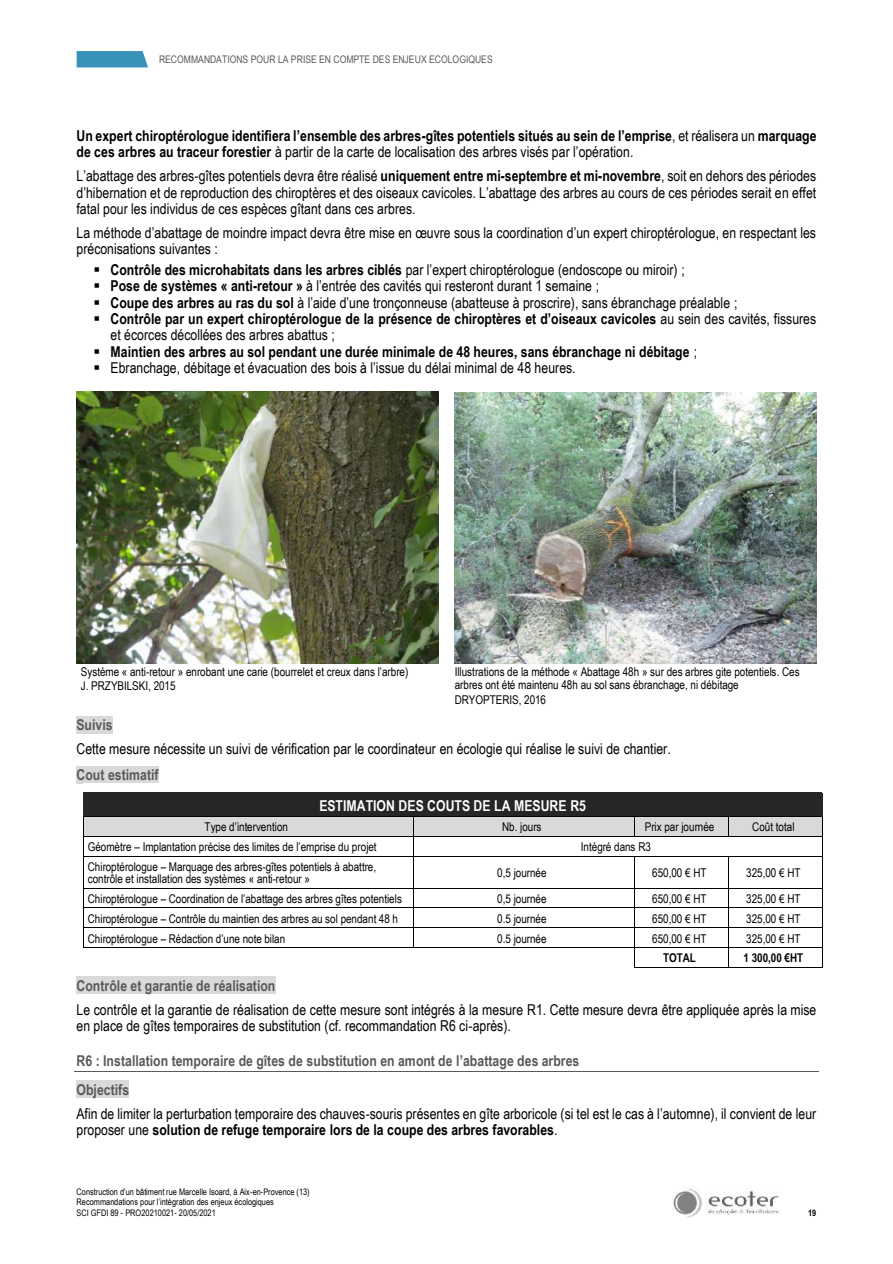
<style>
.page{position:relative;width:893px;height:1264px;background:#fff}
.page>*{position:absolute;margin:0;border:0;box-sizing:border-box;transform-origin:0 0}
.t1{font:15px/16.4px "Arial Narrow";color:#000}
.t2{font:700 15px/16.2px "Arial Narrow";letter-spacing:.005em;color:#000}
.t3{font:700 15px/28.5px "Arial Narrow";letter-spacing:.005em;color:#595959}
.t4{font:700 15px "Arial Narrow";color:#fff}
.t5{font:12px/14.5px "Arial Narrow";letter-spacing:-.005em;color:#000}
.t6{font:700 12px "Arial Narrow";color:#000}
.t7{font:10.5px "Arial Narrow";letter-spacing:.005em;color:#595959}
.t8{font:9px/10.4px "Arial Narrow";letter-spacing:.005em;color:#000}
.t9{font:700 9px "Arial Narrow";color:#000}
.s1{font-weight:400}
.s2{font-weight:700}
</style>
<div class="page">
<img style="left:673px;top:1188px;width:106px;height:29px">
<svg style="left:77px;top:51px;width:71px;height:16px"></svg>
<div style="left:76px;top:716px;width:37px;height:17px;background:#d9d9d9"></div>
<div style="left:76px;top:766px;width:83px;height:17px;background:#d9d9d9"></div>
<div style="left:90px;top:796px;width:726px;height:18px;background:#262626"></div>
<hr style="left:84px;top:792px;width:738px;height:4px;background:#262626">
<hr style="left:83px;top:813px;width:739px;height:3px;background:#262626">
<div style="left:84px;top:816px;width:329px;height:19px;background:#d9d9d9"></div>
<div style="left:414px;top:816px;width:220px;height:19px;background:#d9d9d9"></div>
<div style="left:635px;top:816px;width:93px;height:19px;background:#d9d9d9"></div>
<div style="left:729px;top:816px;width:93px;height:19px;background:#d9d9d9"></div>
<hr style="left:84px;top:816px;width:329px;height:1px;background:#000">
<hr style="left:414px;top:816px;width:220px;height:1px;background:#000">
<hr style="left:635px;top:816px;width:93px;height:1px;background:#000">
<hr style="left:728px;top:816px;width:94px;height:1px;background:#000">
<hr style="left:84px;top:835px;width:329px;height:1px;background:#000">
<hr style="left:414px;top:835px;width:220px;height:1px;background:#000">
<svg style="left:634px;top:816px;width:1px;height:20px"></svg>
<hr style="left:635px;top:835px;width:93px;height:1px;background:#000">
<svg style="left:728px;top:817px;width:1px;height:18px"></svg>
<hr style="left:728px;top:835px;width:94px;height:1px;background:#000">
<svg style="left:83px;top:792px;width:1px;height:64px"></svg>
<hr style="left:84px;top:855px;width:329px;height:1px;background:#000">
<svg style="left:413px;top:816px;width:1px;height:40px"></svg>
<hr style="left:414px;top:855px;width:220px;height:1px;background:#000">
<hr style="left:635px;top:855px;width:93px;height:1px;background:#000">
<hr style="left:728px;top:855px;width:94px;height:1px;background:#000">
<svg style="left:822px;top:793px;width:1px;height:63px"></svg>
<hr style="left:83px;top:856px;width:1px;height:31px;background:#000">
<hr style="left:413px;top:856px;width:1px;height:31px;background:#000">
<hr style="left:634px;top:856px;width:1px;height:31px;background:#000">
<hr style="left:728px;top:856px;width:1px;height:31px;background:#000">
<hr style="left:822px;top:856px;width:1px;height:31px;background:#000">
<hr style="left:84px;top:887px;width:329px;height:1px;background:#000">
<hr style="left:414px;top:887px;width:220px;height:1px;background:#000">
<hr style="left:635px;top:887px;width:93px;height:1px;background:#000">
<hr style="left:728px;top:887px;width:94px;height:1px;background:#000">
<hr style="left:84px;top:907px;width:329px;height:1px;background:#000">
<hr style="left:414px;top:907px;width:220px;height:1px;background:#000">
<hr style="left:635px;top:907px;width:93px;height:1px;background:#000">
<hr style="left:728px;top:907px;width:94px;height:1px;background:#000">
<hr style="left:84px;top:927px;width:329px;height:1px;background:#000">
<hr style="left:414px;top:927px;width:220px;height:1px;background:#000">
<hr style="left:635px;top:927px;width:93px;height:1px;background:#000">
<hr style="left:728px;top:927px;width:94px;height:1px;background:#000">
<svg style="left:83px;top:887px;width:2px;height:60px"></svg>
<hr style="left:84px;top:946px;width:329px;height:1px;background:#000">
<svg style="left:413px;top:887px;width:2px;height:60px"></svg>
<hr style="left:414px;top:946px;width:220px;height:1px;background:#000">
<hr style="left:635px;top:946px;width:93px;height:1px;background:#000">
<hr style="left:728px;top:946px;width:94px;height:1px;background:#000">
<svg style="left:634px;top:887px;width:1px;height:80px"></svg>
<hr style="left:635px;top:966px;width:93px;height:1px;background:#000">
<svg style="left:728px;top:888px;width:1px;height:78px"></svg>
<hr style="left:728px;top:966px;width:94px;height:1px;background:#000">
<svg style="left:822px;top:887px;width:1px;height:80px"></svg>
<div style="left:76px;top:976px;width:200px;height:17px;background:#d9d9d9"></div>
<hr style="left:74px;top:1070px;width:744px;height:1px;background:#595959">
<div style="left:76px;top:1080px;width:53px;height:17px;background:#d9d9d9"></div>
<img style="left:77px;top:392px;width:361px;height:271px">
<img style="left:454px;top:392px;width:362px;height:271px">
<p class="t7" style="left:159px;top:53px;width:335px">RECOMMANDATIONS POUR LA PRISE EN COMPTE DES ENJEUX ECOLOGIQUES</p>
<p class="t2" style="left:76px;top:127px;width:741px">Un expert chiroptérologue identifiera l’ensemble des arbres-gîtes potentiels situés au sein de l’emprise<span class="s1">, et réalisera un</span> marquage de ces arbres au traceur forestier <span class="s1">à partir de la carte de localisation des arbres visés par l’opération.</span></p>
<p class="t1" style="left:76px;top:167px;width:741px;text-align:justify">L’abattage des arbres-gîtes potentiels devra être réalisé <span class="s2">uniquement entre mi-septembre et mi-novembre</span>, soit en dehors des périodes d’hibernation et de reproduction des chiroptères et des oiseaux cavicoles. L’abattage des arbres au cours de ces périodes serait en effet fatal pour les individus de ces espèces gîtant dans ces arbres.</p>
<p class="t1" style="left:76px;top:224px;width:740px">La méthode d’abattage de moindre impact devra être mise en œuvre sous la coordination d’un expert chiroptérologue, en respectant les préconisations suivantes :</p>
<p class="t1" style="left:94px;top:261px;width:592px">▪ <span class="s2">Contrôle des microhabitats dans les arbres ciblés</span> par l’expert chiroptérologue (endoscope ou miroir) ;</p>
<p class="t1" style="left:94px;top:278px;width:507px">▪ <span class="s2">Pose de systèmes « anti-retour »</span> à l’entrée des cavités qui resteront durant 1 semaine ;</p>
<p class="t1" style="left:94px;top:294px;width:645px">▪ <span class="s2">Coupe des arbres au ras du sol</span> à l’aide d’une tronçonneuse (abatteuse à proscrire), sans ébranchage préalable ;</p>
<p class="t2" style="left:111px;top:310px;width:707px;text-indent:-17px">▪ Contrôle par un expert chiroptérologue de la présence de chiroptères et d’oiseaux cavicoles <span class="s1">au sein des cavités, fissures et écorces décollées des arbres abattus ;</span></p>
<p class="t2" style="left:94px;top:343px;width:605px">▪ Maintien des arbres au sol pendant une durée minimale de 48 heures, sans ébranchage ni débitage <span class="s1">;</span></p>
<p class="t1" style="left:94px;top:359px;width:483px">▪ Ebranchage, débitage et évacuation des bois à l’issue du délai minimal de 48 heures.</p>
<p class="t5" style="left:81px;top:664px;width:329px">Système « anti-retour » enrobant une carie (bourrelet et creux dans l’arbre)<br>J. PRZYBILSKI, 2015</p>
<p class="t5" style="left:454px;top:664px;width:346px;line-height:13.2px">Illustrations de la méthode « Abattage 48h » sur des arbres gite potentiels. Ces arbres ont été maintenu 48h au sol sans ébranchage, ni débitage</p>
<p class="t5" style="left:454px;top:691px;width:93px">DRYOPTERIS, 2016</p>
<p class="t3" style="left:76px;top:710px;width:38px">Suivis</p>
<p class="t1" style="left:76px;top:740px;width:595px">Cette mesure nécessite un suivi de vérification par le coordinateur en écologie qui réalise le suivi de chantier.</p>
<p class="t3" style="left:76px;top:760px;width:84px">Cout estimatif</p>
<p class="t4" style="left:319px;top:796px;width:268px">ESTIMATION DES COUTS DE LA MESURE R5</p>
<p class="t5" style="left:205px;top:819px;width:85px">Type d’intervention</p>
<p class="t5" style="left:502px;top:819px;width:41px">Nb. jours</p>
<p class="t5" style="left:644px;top:819px;width:71px">Prix par journée</p>
<p class="t5" style="left:752px;top:819px;width:44px">Coût total</p>
<p class="t5" style="left:88px;top:839px;width:290px">Géomètre – Implantation précise des limites de l’emprise du projet</p>
<p class="t5" style="left:580px;top:839px;width:72px">Intégré dans R3</p>
<p class="t5" style="left:88px;top:860px;width:290px;line-height:12.5px">Chiroptérologue – Marquage des arbres-gîtes potentiels à abattre, contrôle et installation des systèmes « anti-retour »</p>
<p class="t5" style="left:497px;top:865px;width:51px">0,5 journée</p>
<p class="t5" style="left:652px;top:865px;width:56px">650,00 € HT</p>
<p class="t5" style="left:746px;top:865px;width:56px">325,00 € HT</p>
<p class="t5" style="left:88px;top:891px;width:316px">Chiroptérologue – Coordination de l’abattage des arbres gîtes potentiels</p>
<p class="t5" style="left:497px;top:891px;width:51px">0,5 journée</p>
<p class="t5" style="left:652px;top:891px;width:56px">650,00 € HT</p>
<p class="t5" style="left:746px;top:891px;width:56px">325,00 € HT</p>
<p class="t5" style="left:88px;top:911px;width:312px">Chiroptérologue – Contrôle du maintien des arbres au sol pendant 48 h</p>
<p class="t5" style="left:497px;top:911px;width:51px">0.5 journée</p>
<p class="t5" style="left:652px;top:911px;width:56px">650,00 € HT</p>
<p class="t5" style="left:746px;top:911px;width:56px">325,00 € HT</p>
<p class="t5" style="left:88px;top:930px;width:199px">Chiroptérologue – Rédaction d’une note bilan</p>
<p class="t5" style="left:497px;top:930px;width:51px">0.5 journée</p>
<p class="t5" style="left:652px;top:930px;width:56px">650,00 € HT</p>
<p class="t5" style="left:746px;top:930px;width:56px">325,00 € HT</p>
<p class="t6" style="left:663px;top:950px;width:34px">TOTAL</p>
<p class="t6" style="left:743px;top:950px;width:61px">1 300,00 €HT</p>
<p class="t3" style="left:76px;top:970px;width:200px">Contrôle et garantie de réalisation</p>
<p class="t1" style="left:76px;top:1000px;width:741px">Le contrôle et la garantie de réalisation de cette mesure sont intégrés à la mesure R1. Cette mesure devra être appliquée après la mise en place de gîtes temporaires de substitution (cf. recommandation R6 ci-après).</p>
<p class="t3" style="left:76px;top:1046px;width:504px">R6 : Installation temporaire de gîtes de substitution en amont de l’abattage des arbres<br>Objectifs</p>
<p class="t1" style="left:76px;top:1104px;width:741px">Afin de limiter la perturbation temporaire des chauves-souris présentes en gîte arboricole (si tel est le cas à l’automne), il convient de leur proposer une <span class="s2">solution de refuge temporaire lors de la coupe des arbres favorables</span>.</p>
<p class="t8" style="left:76px;top:1186px;width:234px">Construction d’un bâtiment rue Marcelle Isoard, à Aix-en-Provence (13)<br>Recommandations pour l’intégration des enjeux écologiques<br>SCI GFDI 89 - PRO20210021- 20/05/2021</p>
<p class="t9" style="left:808px;top:1207px;width:10px">19</p>
</div>
